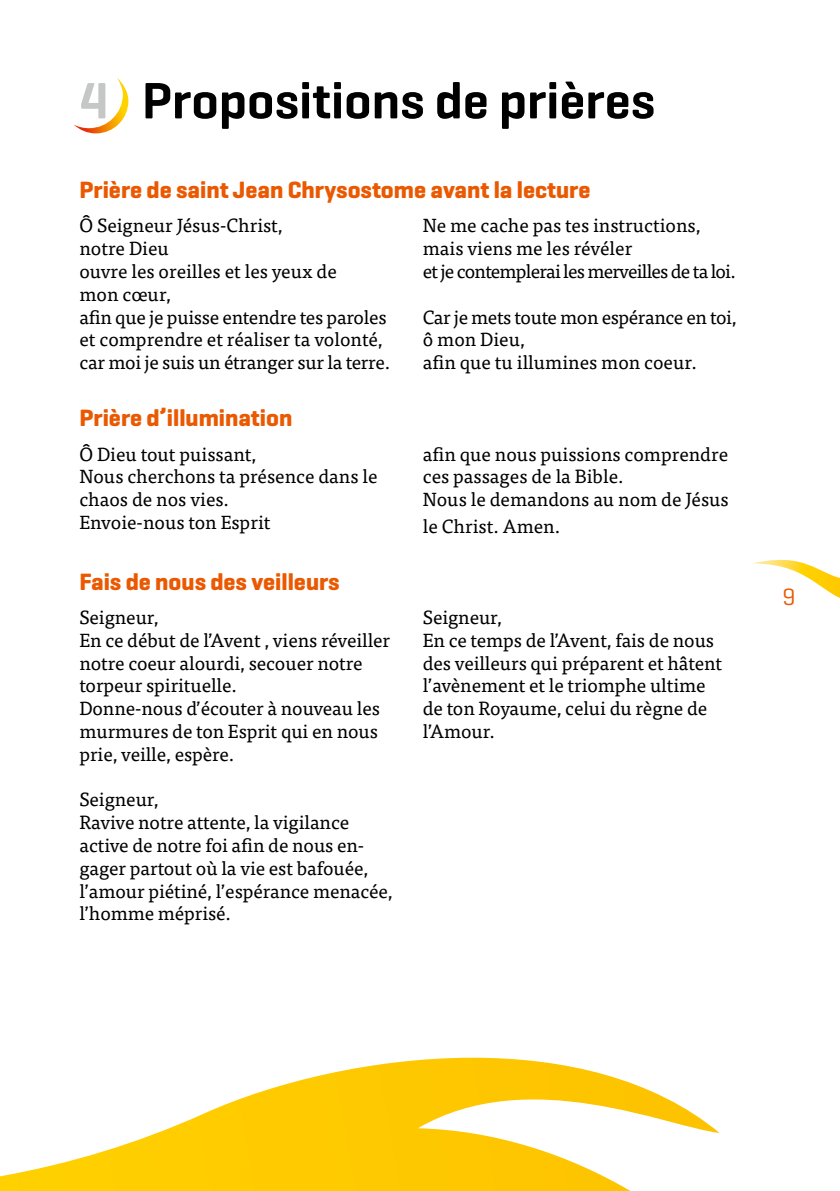
<style>
.page{position:relative;width:840px;height:1191px;background:#fff}
.page>*{position:absolute;margin:0;border:0;box-sizing:border-box;transform-origin:0 0}
.t1{font:600 52px "Geogrotesque";color:#000}
.t2{font:700 24px "Geogrotesque";color:#ea5901}
.t3{font:24px "Geogrotesque";color:#ea5901}
.t4{font:19px/22.8px "Tisa OT";letter-spacing:-.005em;color:#000}
.s1{color:#c5c6c6}
</style>
<div class="page">
<svg style="left:753px;top:559px;width:86px;height:39px"></svg>
<svg style="left:0;top:1057px;width:719px;height:134px"></svg>
<svg style="left:74px;top:78px;width:54px;height:55px"></svg>
<h1 class="t1" style="left:79px;top:68px;width:577px"><span class="s1">4</span> Propositions de prières</h1>
<p class="t2" style="left:79px;top:175px;width:512px">Prière de saint Jean Chrysostome avant la lecture</p>
<p class="t4" style="left:79px;top:215px;width:312px">Ô Seigneur Jésus-Christ,<br>notre Dieu<br>ouvre les oreilles et les yeux de<br>mon cœur,<br>afin que je puisse entendre tes paroles et comprendre et réaliser ta volonté, car moi je suis un étranger sur la terre.</p>
<p class="t4" style="left:422px;top:215px;width:314px">Ne me cache pas tes instructions, mais viens me les révéler<br>et je contemplerai les merveilles de ta loi.</p>
<p class="t4" style="left:422px;top:306px;width:315px">Car je mets toute mon espérance en toi, ô mon Dieu,<br>afin que tu illumines mon coeur.</p>
<p class="t2" style="left:79px;top:403px;width:214px">Prière d’illumination</p>
<p class="t4" style="left:79px;top:443px;width:299px">Ô Dieu tout puissant,<br>Nous cherchons ta présence dans le chaos de nos vies.<br>Envoie-nous ton Esprit</p>
<p class="t4" style="left:422px;top:443px;width:307px">afin que nous puissions comprendre ces passages de la Bible.<br>Nous le demandons au nom de Jésus</p>
<p class="t4" style="left:422px;top:515px;width:139px">le Christ. Amen.</p>
<p class="t2" style="left:79px;top:566px;width:261px">Fais de nous des veilleurs</p>
<p class="t4" style="left:79px;top:606px;width:312px">Seigneur,<br>En ce début de l’Avent , viens réveiller notre coeur alourdi, secouer notre torpeur spirituelle.<br>Donne-nous d’écouter à nouveau les murmures de ton Esprit qui en nous prie, veille, espère.</p>
<p class="t4" style="left:79px;top:788px;width:314px">Seigneur,<br>Ravive notre attente, la vigilance active de notre foi afin de nous en&shy;gager partout où la vie est bafouée, l’amour piétiné, l’espérance menacée, l’homme méprisé.</p>
<p class="t4" style="left:422px;top:606px;width:300px">Seigneur,<br>En ce temps de l’Avent, fais de nous des veilleurs qui préparent et hâtent l’avènement et le triomphe ultime de ton Royaume, celui du règne de l’Amour.</p>
<p class="t3" style="left:782px;top:581px;width:15px">9</p>
</div>
